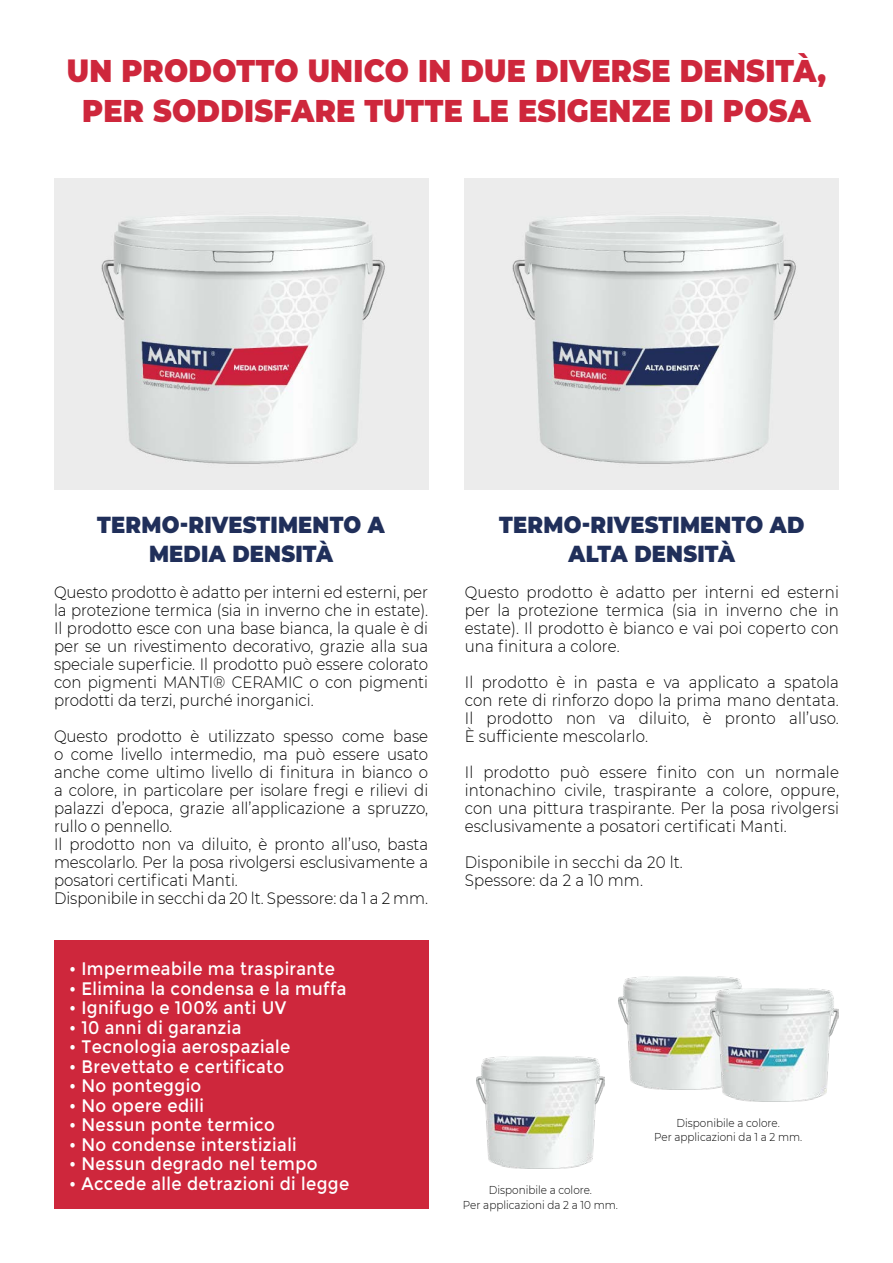
<style>
.page{position:relative;width:893px;height:1263px;background:#fff}
.page>*{position:absolute;margin:0;border:0;box-sizing:border-box;transform-origin:0 0}
.t1{font:900 31.35px/40.5px "Montserrat";letter-spacing:.01em;color:#ce273c;text-align:center;scale:.91 1}
.t2{font:900 23.1px/28.5px "Montserrat";letter-spacing:.01em;color:#202f5a;text-align:center;scale:.91 1}
.t3{font:18.15px "Montserrat";letter-spacing:.025em;color:#fff;scale:.91 1}
.t4{font:300 16.5px/18px "Montserrat";color:#000;text-align:justify;scale:.91 1}
.t5{font:300 11.4px/14.5px "Montserrat";color:#000;text-align:center;scale:.91 1}
</style>
<div class="page">
<div style="left:54px;top:940px;width:374px;height:269px;background:#ce273c"></div>
<img style="left:476px;top:1056px;width:128px;height:113px">
<img style="left:465px;top:179px;width:374px;height:310px">
<img style="left:54px;top:179px;width:374px;height:310px">
<img style="left:618px;top:976px;width:124px;height:113px">
<img style="left:710px;top:989px;width:128px;height:113px">
<h1 class="t1" style="left:67px;top:48px;width:836px">UN PRODOTTO UNICO IN DUE DIVERSE DENSITÀ,<br>PER SODDISFARE TUTTE LE ESIGENZE DI POSA</h1>
<h2 class="t2" style="left:97px;top:509px;width:317px">TERMO-RIVESTIMENTO A<br>MEDIA DENSITÀ</h2>
<p class="t4" style="left:54px;top:582px;width:413px">Questo prodotto è adatto per interni ed esterni, per la protezione termica (sia in inverno che in estate).<br>Il prodotto esce con una base bianca, la quale è di per se un rivestimento decorativo, grazie alla sua speciale superficie. Il prodotto può essere colorato con pigmenti MANTI® CERAMIC o con pigmenti prodotti da terzi, purché inorganici.</p>
<p class="t4" style="left:54px;top:726px;width:413px;text-align:left">Questo prodotto è utilizzato spesso come base o come livello intermedio, ma può essere usato anche come ultimo livello di finitura in bianco o a colore, in particolare per isolare fregi e rilievi di palazzi d’epoca, grazie all’applicazione a spruzzo, rullo o pennello.<br>Il prodotto non va diluito, è pronto all’uso, basta mescolarlo. Per la posa rivolgersi esclusivamente a posatori certificati Manti.<br>Disponibile in secchi da 20 lt. Spessore: da 1 a 2 mm.</p>
<p class="t3" style="left:69px;top:958px;width:294px">• Impermeabile ma traspirante</p>
<p class="t3" style="left:69px;top:978px;width:306px">• Elimina la condensa e la muffa</p>
<p class="t3" style="left:69px;top:997px;width:240px">• Ignifugo e 100% anti UV</p>
<p class="t3" style="left:69px;top:1017px;width:191px">• 10 anni di garanzia</p>
<p class="t3" style="left:69px;top:1036px;width:245px">• Tecnologia aerospaziale</p>
<p class="t3" style="left:69px;top:1056px;width:238px">• Brevettato e certificato</p>
<p class="t3" style="left:69px;top:1075px;width:147px">• No ponteggio</p>
<p class="t3" style="left:69px;top:1095px;width:150px">• No opere edili</p>
<p class="t3" style="left:69px;top:1114px;width:228px">• Nessun ponte termico</p>
<p class="t3" style="left:69px;top:1134px;width:252px">• No condense interstiziali</p>
<p class="t3" style="left:69px;top:1153px;width:275px">• Nessun degrado nel tempo</p>
<p class="t3" style="left:69px;top:1173px;width:310px">• Accede alle detrazioni di legge</p>
<h2 class="t2" style="left:499px;top:509px;width:337px">TERMO-RIVESTIMENTO AD<br>ALTA DENSITÀ</h2>
<p class="t4" style="left:465px;top:582px;width:413px">Questo prodotto è adatto per interni ed esterni per la protezione termica (sia in inverno che in estate). Il prodotto è bianco e vai poi coperto con una finitura a colore.</p>
<p class="t4" style="left:465px;top:672px;width:413px">Il prodotto è in pasta e va applicato a spatola con rete di rinforzo dopo la prima mano dentata.<br>Il prodotto non va diluito, è pronto all’uso.<br>È sufficiente mescolarlo.</p>
<p class="t4" style="left:465px;top:762px;width:413px">Il prodotto può essere finito con un normale intonachino civile, traspirante a colore, oppure, con una pittura traspirante. Per la posa rivolgersi esclusivamente a posatori certificati Manti.</p>
<p class="t4" style="left:465px;top:852px;width:241px">Disponibile in secchi da 20 lt.<br>Spessore: da 2 a 10 mm.</p>
<p class="t5" style="left:463px;top:1183px;width:172px">Disponibile a colore.<br>Per applicazioni da 2 a 10 mm.</p>
<p class="t5" style="left:654px;top:1115px;width:164px">Disponibile a colore.<br>Per applicazioni da 1 a 2 mm.</p>
</div>
